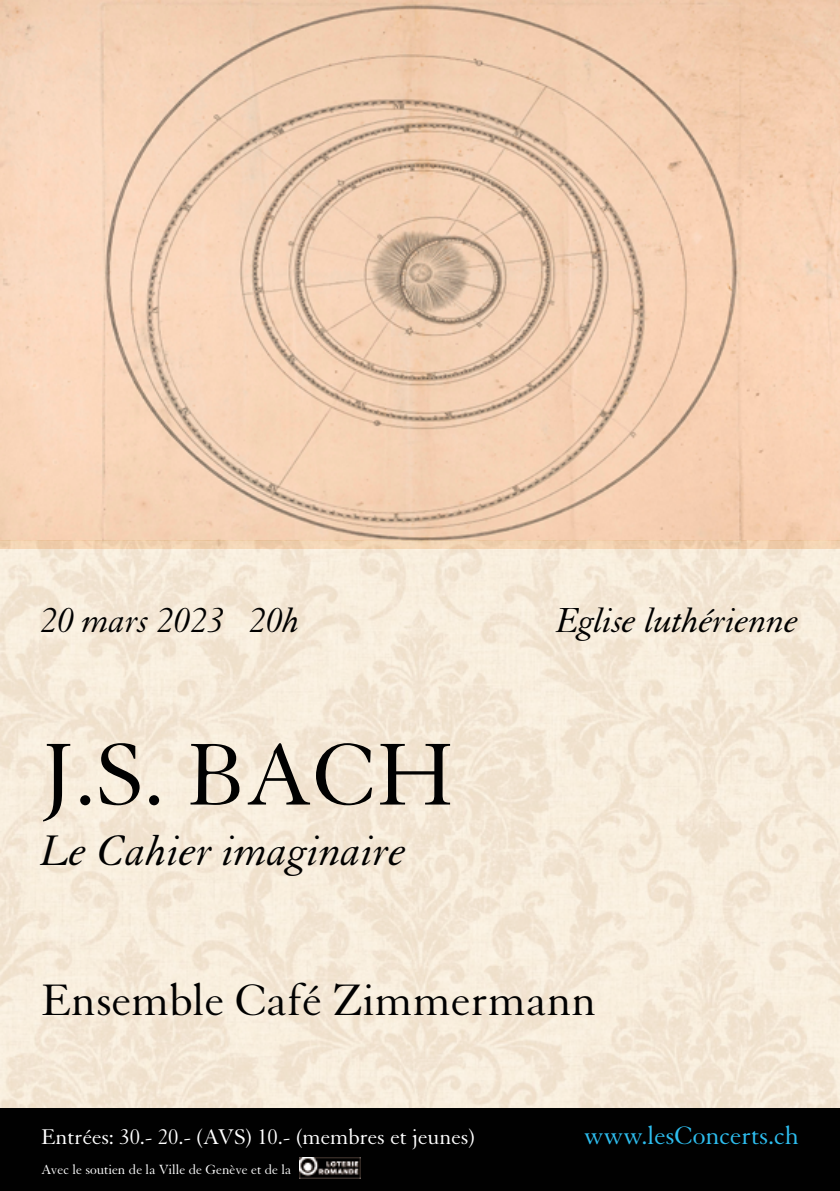
<style>
.page{position:relative;width:840px;height:1191px;background:#fff}
.page>*{position:absolute;margin:0;border:0;box-sizing:border-box;transform-origin:0 0}
.t1{font:95.6px "Granjon";color:#010101}
.t2{font:48px "Granjon";color:#010101}
.t3{font:46.4px "Granjon Italic Os F";color:#010101}
.t4{font:italic 37.8px "Granjon LT Std";color:#010101}
.t5{font:27.6px "Granjon LT Std";letter-spacing:-.005em;color:#2dbdee}
.t6{font:23.2px "Granjon LT Std";letter-spacing:-.005em;color:#fff}
.t7{font:14.4px "Granjon LT Std";letter-spacing:-.005em;color:#fff}
</style>
<div class="page">
<img style="left:0;top:0;width:839px;height:541px">
<div style="left:0;top:541px;width:839px;height:572px;background:linear-gradient(to right,#f5e9d8,#f5e9d8)"></div>
<div style="left:0;top:1108px;width:839px;height:83px;background:#010101"></div>
<img style="left:299px;top:1157px;width:61px;height:21px">
<h3 class="t4" style="left:41px;top:600px;width:261px">20 mars 2023 20h</h3>
<h3 class="t4" style="left:556px;top:600px;width:244px">Eglise luthérienne</h3>
<h1 class="t1" style="left:41px;top:724px;width:414px">J.S. BACH</h1>
<h3 class="t3" style="left:41px;top:826px;width:367px">Le Cahier imaginaire</h3>
<h2 class="t2" style="left:41px;top:974px;width:556px">Ensemble Café Zimmermann</h2>
<p class="t6" style="left:41px;top:1124px;width:435px">Entrées: 30.- 20.- (AVS) 10.- (membres et jeunes)</p>
<p class="t5" style="left:583px;top:1121px;width:217px">www.lesConcerts.ch</p>
<p class="t7" style="left:41px;top:1161px;width:252px">Avec le soutien de la Ville de Genève et de la</p>
</div>
